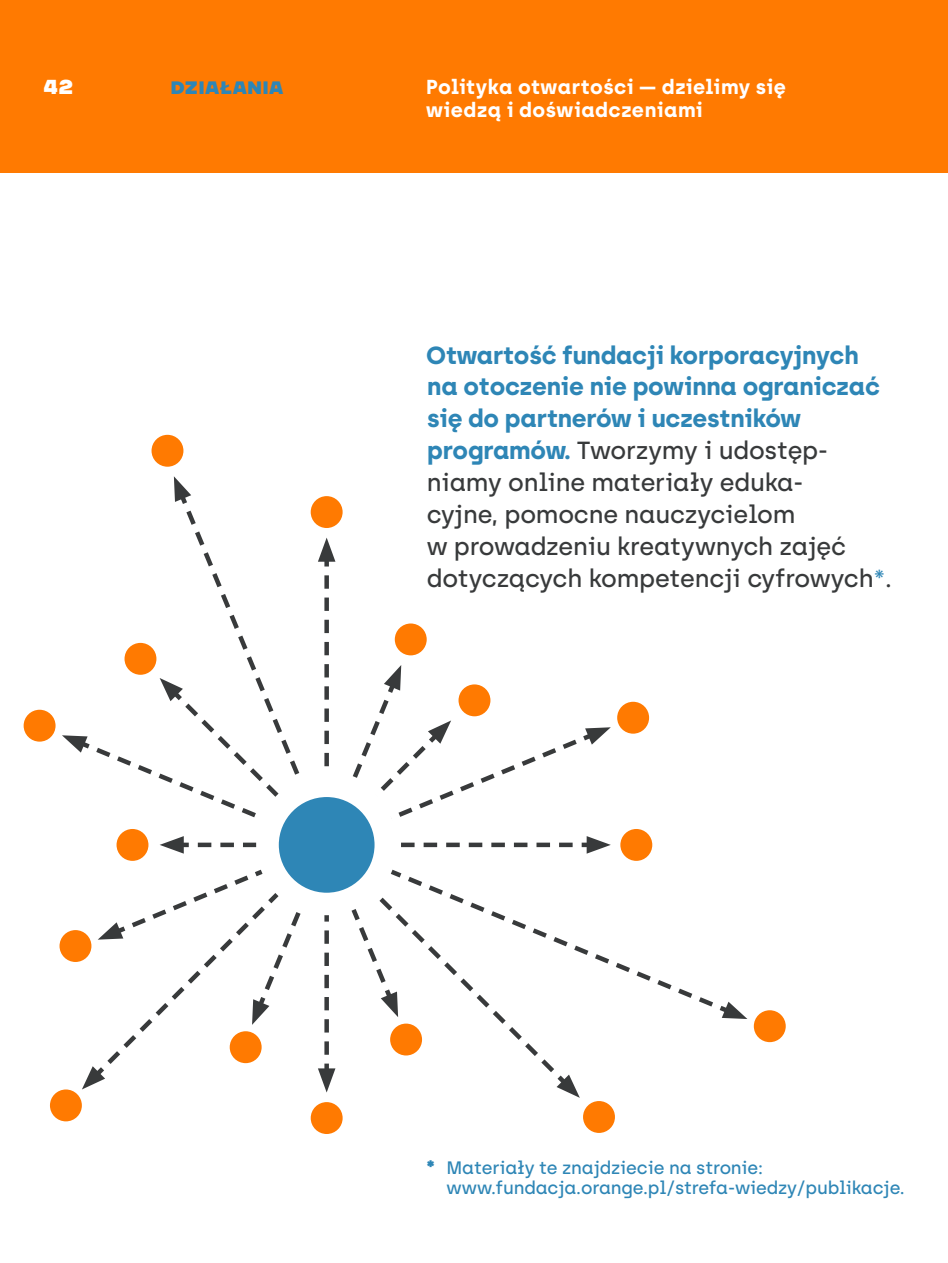
<style>
.page{position:relative;width:948px;height:1263px;background:#fff}
.page>*{position:absolute;margin:0;border:0;box-sizing:border-box;transform-origin:0 0}
.t1{font:500 24.75px/31.9px "Archia";letter-spacing:-.01em;color:#383a3b}
.Pagina_recto{font:700 20.25px/23.6px "Archia";letter-spacing:.02em;color:#fff}
.t2{font:20.25px "CHANEY";color:#fff}
.t3{font:500 18px/20.5px "Archia";letter-spacing:-.01em;color:#2e86b6}
.t4{font:18px "CHANEY";letter-spacing:.03em;color:#2e86b6}
.s1{font-weight:700;color:#2e86b6}
.s2{color:#2e86b6}
.s3{font-family:"CHANEY";font-weight:400;font-size:22.5px}
</style>
<div class="page">
<div style="left:0;top:0;width:947px;height:172px;background:#ff7a01"></div>
<div style="left:753px;top:1010px;width:32px;height:32px;background:#ff7a01;border-radius:50%"></div>
<div style="left:617px;top:702px;width:32px;height:32px;background:#ff7a01;border-radius:50%"></div>
<div style="left:24px;top:710px;width:32px;height:32px;background:#ff7a01;border-radius:50%"></div>
<div style="left:124px;top:643px;width:32px;height:32px;background:#ff7a01;border-radius:50%"></div>
<div style="left:151px;top:435px;width:32px;height:32px;background:#ff7a01;border-radius:50%"></div>
<div style="left:59px;top:930px;width:32px;height:32px;background:#ff7a01;border-radius:50%"></div>
<div style="left:50px;top:1089px;width:32px;height:32px;background:#ff7a01;border-radius:50%"></div>
<div style="left:583px;top:1101px;width:31px;height:32px;background:#ff7a01;border-radius:50%"></div>
<div style="left:310px;top:1102px;width:32px;height:32px;background:#ff7a01;border-radius:50%"></div>
<svg style="left:70px;top:829px;width:659px;height:182px"></svg>
<svg style="left:721px;top:1002px;width:26px;height:17px"></svg>
<svg style="left:62px;top:735px;width:24px;height:18px"></svg>
<svg style="left:86px;top:736px;width:73px;height:328px"></svg>
<svg style="left:82px;top:1066px;width:23px;height:23px"></svg>
<svg style="left:106px;top:736px;width:53px;height:203px"></svg>
<svg style="left:98px;top:922px;width:25px;height:18px"></svg>
<svg style="left:182px;top:496px;width:161px;height:42px"></svg>
<svg style="left:174px;top:476px;width:17px;height:26px"></svg>
<svg style="left:159px;top:538px;width:451px;height:560px"></svg>
<svg style="left:267px;top:786px;width:118px;height:118px;fill:#2e86b6"></svg>
<div style="left:256px;top:774px;width:141px;height:141px;border:22px solid #fff;border-radius:50%"></div>
<svg style="left:946px;top:0;width:2px;height:173px"></svg>
<p class="t2" style="left:43px;top:74px;width:32px">42</p>
<p class="t4" style="left:171px;top:76px;width:114px">DZIAŁANIA</p>
<p class="Pagina_recto" style="left:426px;top:74px;width:361px">Polityka otwartości — dzielimy się wiedzą i doświadczeniami</p>
<p class="t1" style="left:426px;top:339px;width:467px"><span class="s1">Otwartość fundacji korporacyjnych na otoczenie nie powinna ograniczać się do partnerów i uczestników programów.</span> Tworzymy i udostęp&shy;niamy online materiały eduka-<br>cyjne, pomocne nauczycielom<br>w prowadzeniu kreatywnych zajęć dotyczących kompetencji cyfrowych<span class="s2">*</span>.</p>
<p class="t3" style="left:446px;top:1157px;width:459px;text-indent:-20px"><span class="s3">*</span> Materiały te znajdziecie na stronie: www.fundacja.orange.pl/strefa-wiedzy/publikacje.</p>
</div>
